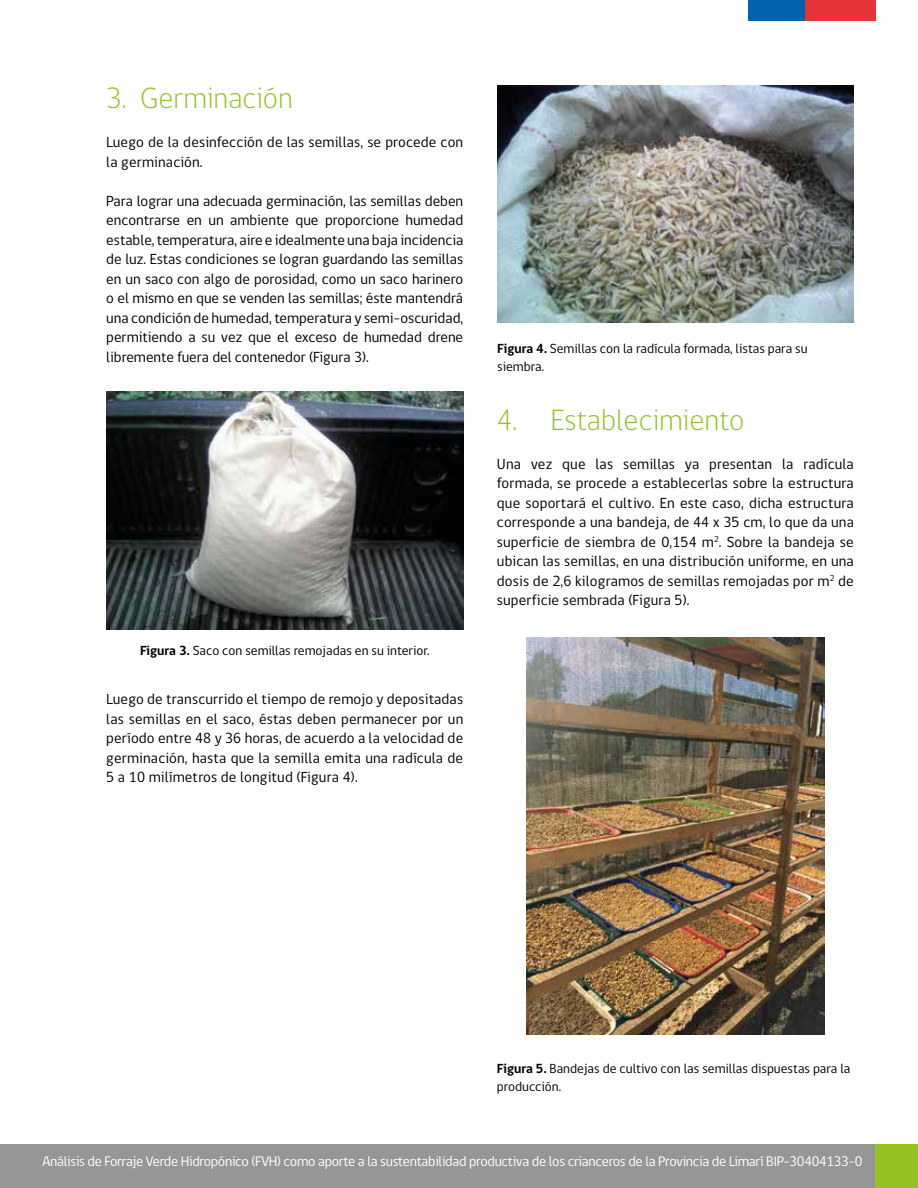
<style>
.page{position:relative;width:918px;height:1188px;background:#fff}
.page>*{position:absolute;margin:0;border:0;box-sizing:border-box;transform-origin:0 0}
.t1{font:300 30px "gob CL";color:#95c123}
.t2{font:15px/19.5px "gob CL";letter-spacing:.01em;color:#000;text-align:justify}
.t3{font:14.25px "gob CL";letter-spacing:-.02em;color:#fff}
.t4{font:13.5px/18px "gob CL";color:#000}
.s1{font-weight:700}
</style>
<div class="page">
<div style="left:748px;top:0;width:57px;height:21px;background:#0063af"></div>
<div style="left:805px;top:0;width:70px;height:21px;background:#e73439"></div>
<div style="left:874px;top:1144px;width:44px;height:44px;background:#95c123"></div>
<div style="left:0;top:1144px;width:875px;height:44px;background:#979696"></div>
<img style="left:106px;top:391px;width:357px;height:238px">
<img style="left:497px;top:85px;width:357px;height:237px">
<img style="left:527px;top:638px;width:297px;height:396px">
<h1 class="t1" style="left:106px;top:78px;width:188px">3. Germinación</h1>
<p class="t2" style="left:106px;top:133px;width:358px">Luego de la desinfección de las semillas, se procede con la germinación.</p>
<p class="t2" style="left:106px;top:192px;width:358px">Para lograr una adecuada germinación, las semillas deben encontrarse en un ambiente que proporcione humedad estable, temperatura, aire e idealmente una baja incidencia de luz. Estas condiciones se logran guardando las semillas en un saco con algo de porosidad, como un saco harinero o el mismo en que se venden las semillas; éste mantendrá una condición de humedad, temperatura y semi-oscuridad, permitiendo a su vez que el exceso de humedad drene libremente fuera del contenedor (Figura 3).</p>
<p class="t4" style="left:140px;top:642px;width:291px"><span class="s1">Figura 3.</span> Saco con semillas remojadas en su interior.</p>
<p class="t2" style="left:106px;top:690px;width:359px">Luego de transcurrido el tiempo de remojo y depositadas las semillas en el saco, éstas deben permanecer por un período entre 48 y 36 horas, de acuerdo a la velocidad de germinación, hasta que la semilla emita una radícula de 5 a 10 milímetros de longitud (Figura 4).</p>
<p class="t4" style="left:497px;top:340px;width:312px"><span class="s1">Figura 4.</span> Semillas con la radícula formada, listas para su siembra.</p>
<h1 class="t1" style="left:497px;top:399px;width:249px">4. Establecimiento</h1>
<p class="t2" style="left:497px;top:454px;width:358px">Una vez que las semillas ya presentan la radícula formada, se procede a establecerlas sobre la estructura que soportará el cultivo. En este caso, dicha estructura corresponde a una bandeja, de 44 x 35 cm, lo que da una superficie de siembra de 0,154 m<sup>2</sup>. Sobre la bandeja se ubican las semillas, en una distribución uniforme, en una dosis de 2,6 kilogramos de semillas remojadas por m<sup>2</sup> de superficie sembrada (Figura 5).</p>
<p class="t4" style="left:497px;top:1060px;width:355px"><span class="s1">Figura 5.</span> Bandejas de cultivo con las semillas dispuestas para la producción.</p>
<p class="t3" style="left:43px;top:1152px;width:822px">Análisis de Forraje Verde Hidropónico (FVH) como aporte a la sustentabilidad productiva de los crianceros de la Provincia de Limarí BIP-30404133-0</p>
</div>
